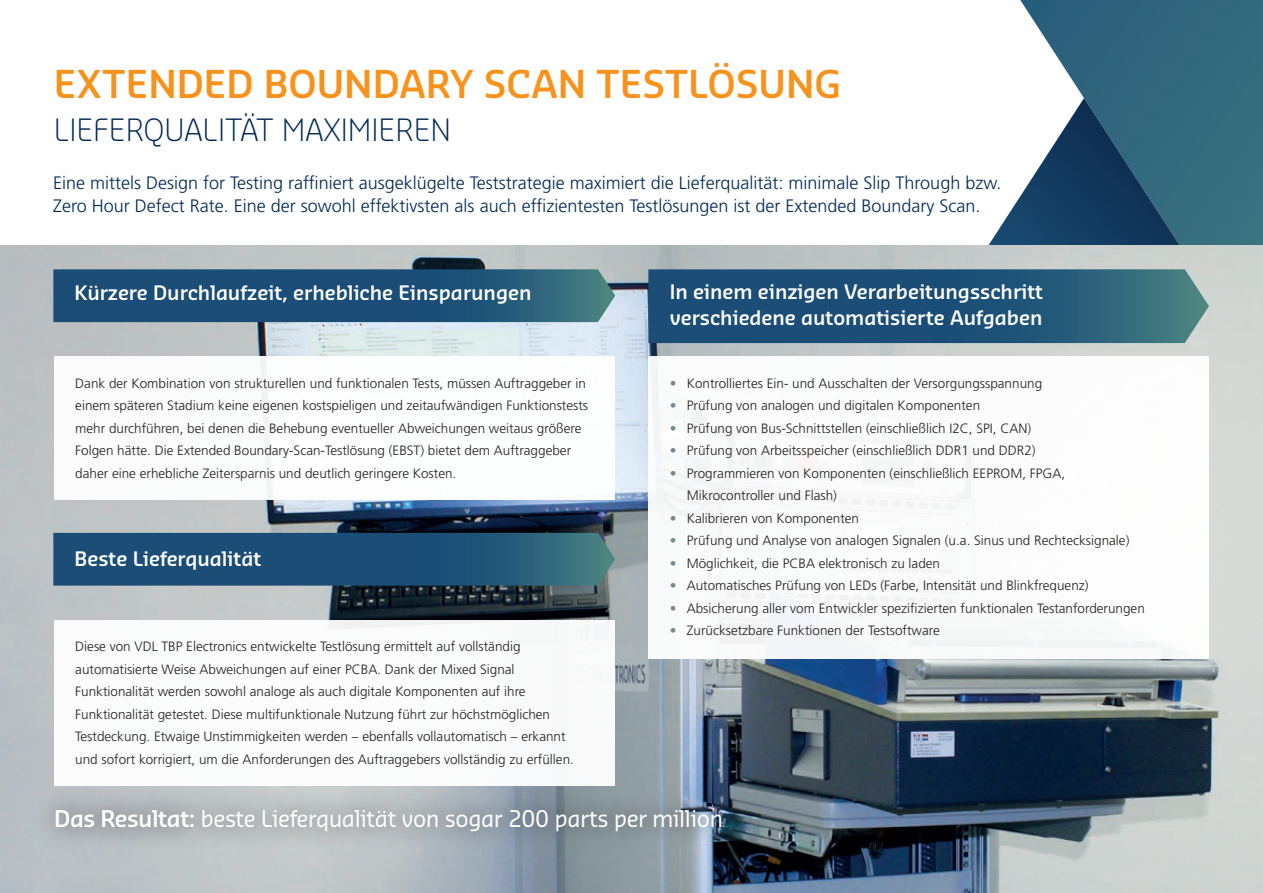
<style>
.page{position:relative;width:1263px;height:893px;background:#fff}
.page>*{position:absolute;margin:0;border:0;box-sizing:border-box;transform-origin:0 0}
.t1{font:600 37.5px "Sansa";color:#f7931d}
.t2{font:300 30px "Sansa";color:#002954}
.t3{font:22.5px "Sansa";letter-spacing:-.02em;color:#fff}
.t4{font:600 19.5px/25.3px "Sansa";color:#fff}
.t5{font:300 18px/22.5px "Frutiger LT Std";color:#002954}
.t6{font:300 13.5px/22.5px "Frutiger LT Std";color:#231f20}
.s1{color:#738a95}
.s2{font-weight:600}
</style>
<div class="page">
<svg style="left:1020px;top:0;width:243px;height:246px;background:#4a798d"></svg>
<svg style="left:932px;top:98px;width:330px;height:148px"></svg>
<img style="left:0;top:246px;width:1263px;height:647px">
<div style="left:648px;top:356px;width:561px;height:303px;background:#fff"></div>
<div style="left:32px;top:786px;width:712px;height:67px;background:#231f20;opacity:.75"></div>
<div style="left:54px;top:356px;width:560px;height:144px;background:#fff"></div>
<div style="left:54px;top:620px;width:560px;height:166px;background:#fff"></div>
<svg style="left:53px;top:269px;width:562px;height:53px;background:#235579"></svg>
<svg style="left:648px;top:269px;width:561px;height:74px;background:#27597a"></svg>
<svg style="left:53px;top:533px;width:562px;height:53px;background:#225478"></svg>
<h1 class="t1" style="left:54px;top:58px;width:789px">EXTENDED BOUNDARY SCAN TESTLÖSUNG</h1>
<h2 class="t2" style="left:54px;top:109px;width:398px">LIEFERQUALITÄT MAXIMIEREN</h2>
<p class="t5" style="left:53px;top:172px;width:950px">Eine mittels Design for Testing raffiniert ausgeklügelte Teststrategie maximiert die Lieferqualität: minimale Slip Through bzw.<br>Zero Hour Defect Rate. Eine der sowohl effektivsten als auch effizientesten Testlösungen ist der Extended Boundary Scan.</p>
<h3 class="t4" style="left:75px;top:280px;width:458px">Kürzere Durchlaufzeit, erhebliche Einsparungen</h3>
<h3 class="t4" style="left:670px;top:279px;width:375px">In einem einzigen Verarbeitungsschritt verschiedene automatisierte Aufgaben</h3>
<p class="t6" style="left:75px;top:372px;width:514px">Dank der Kombination von strukturellen und funktionalen Tests, müssen Auftraggeber in einem späteren Stadium keine eigenen kostspieligen und zeitaufwändigen Funktionstests mehr durchführen, bei denen die Behebung eventueller Abweichungen weitaus größere Folgen hätte. Die Extended Boundary-Scan-Testlösung (EBST) bietet dem Auftraggeber daher eine erhebliche Zeitersparnis und deutlich geringere Kosten.</p>
<h3 class="t4" style="left:75px;top:546px;width:188px">Beste Lieferqualität</h3>
<p class="t6" style="left:75px;top:635px;width:500px">Diese von VDL TBP Electronics entwickelte Testlösung ermittelt auf vollständig automatisierte Weise Abweichungen auf einer PCBA. Dank der Mixed Signal Funktionalität werden sowohl analoge als auch digitale Komponenten auf ihre Funktionalität getestet. Diese multifunktionale Nutzung führt zur höchstmöglichen Testdeckung. Etwaige Unstimmigkeiten werden – ebenfalls vollautomatisch – erkannt und sofort korrigiert, um die Anforderungen des Auftraggebers vollständig zu erfüllen.</p>
<p class="t6" style="left:670px;top:372px;width:374px"><span class="s1">•</span> Kontrolliertes Ein- und Ausschalten der Versorgungsspannung</p>
<p class="t6" style="left:670px;top:394px;width:312px"><span class="s1">•</span> Prüfung von analogen und digitalen Komponenten</p>
<p class="t6" style="left:670px;top:417px;width:363px"><span class="s1">•</span> Prüfung von Bus-Schnittstellen (einschließlich I2C, SPI, CAN)</p>
<p class="t6" style="left:670px;top:439px;width:367px"><span class="s1">•</span> Prüfung von Arbeitsspeicher (einschließlich DDR1 und DDR2)</p>
<p class="t6" style="left:687px;top:462px;width:380px;text-indent:-17px"><span class="s1">•</span> Programmieren von Komponenten (einschließlich EEPROM, FPGA,<br>Mikrocontroller und Flash)</p>
<p class="t6" style="left:670px;top:507px;width:191px"><span class="s1">•</span> Kalibrieren von Komponenten</p>
<p class="t6" style="left:670px;top:529px;width:461px"><span class="s1">•</span> Prüfung und Analyse von analogen Signalen (u.a. Sinus und Rechtecksignale)</p>
<p class="t6" style="left:670px;top:552px;width:272px"><span class="s1">•</span> Möglichkeit, die PCBA elektronisch zu laden</p>
<p class="t6" style="left:670px;top:574px;width:420px"><span class="s1">•</span> Automatisches Prüfung von LEDs (Farbe, Intensität und Blinkfrequenz)</p>
<p class="t6" style="left:670px;top:597px;width:477px"><span class="s1">•</span> Absicherung aller vom Entwickler spezifizierten funktionalen Testanforderungen</p>
<p class="t6" style="left:670px;top:619px;width:272px"><span class="s1">•</span> Zurücksetzbare Funktionen der Testsoftware</p>
<h3 class="t3" style="left:54px;top:803px;width:671px"><span class="s2">Das Resultat:</span> beste Lieferqualität von sogar 200 parts per million</h3>
</div>
